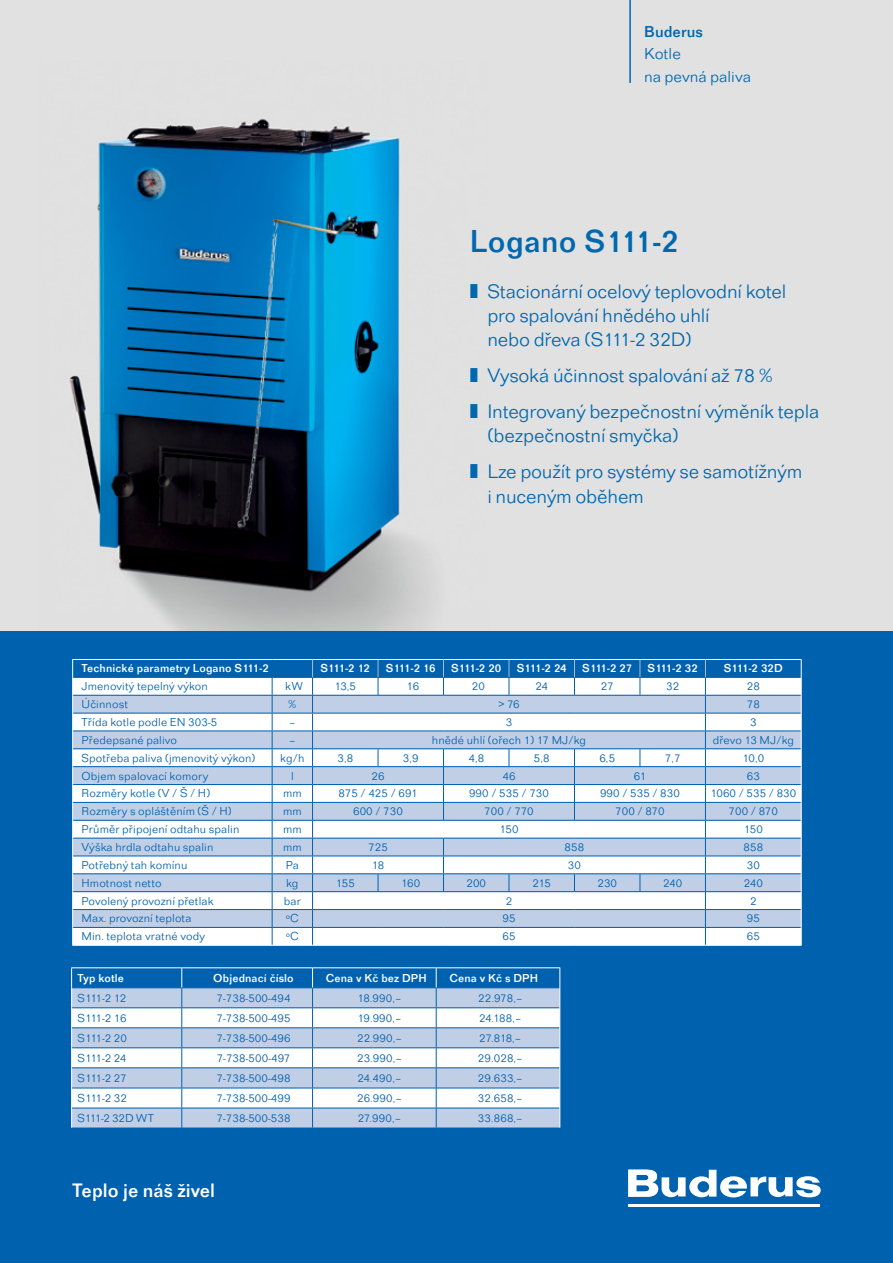
<style>
.page{position:relative;width:893px;height:1263px;background:#fff}
.page>*{position:absolute;margin:0;border:0;box-sizing:border-box;transform-origin:0 0}
.t1{font:500 33px "Folio TOT";letter-spacing:.01em;color:#0068af}
.t2{font:300 20.25px/24.3px "Folio TOT";letter-spacing:-.01em;color:#0068af}
.t3{font:500 20.25px "Folio TOT";color:#fff}
.t4{font:300 16.5px/22.5px "Folio TOT";color:#0068af}
.t5{font:500 16.5px "Folio TOT";color:#0068af}
.t6{font:300 12px "Folio TOT";letter-spacing:.01em;color:#0061af}
.t7{font:500 12px "Folio TOT";letter-spacing:.01em;color:#fff}
.t8{font:300 12px "Folio TOT";letter-spacing:-.01em;color:#0061af}
</style>
<div class="page">
<div style="left:0;top:0;width:893px;height:663px;background:#e1e1e1"></div>
<hr style="left:629px;top:0;width:2px;height:83px;background:#0068af">
<img style="left:69px;top:118px;width:362px;height:513px">
<div style="left:0;top:631px;width:893px;height:632px;background:#0061af"></div>
<hr style="left:628px;top:1204px;width:192px;height:2px;background:#fff">
<svg style="left:628px;top:1170px;width:193px;height:27px"></svg>
<svg style="left:72px;top:659px;width:730px;height:286px;background:#c7d8eb"></svg>
<hr style="left:72px;top:945px;width:200px;height:1px;background:#fff">
<hr style="left:272px;top:945px;width:41px;height:1px;background:#fff">
<hr style="left:313px;top:945px;width:65px;height:1px;background:#fff">
<hr style="left:378px;top:945px;width:65px;height:1px;background:#fff">
<hr style="left:443px;top:945px;width:66px;height:1px;background:#fff">
<hr style="left:509px;top:945px;width:65px;height:1px;background:#fff">
<hr style="left:574px;top:945px;width:66px;height:1px;background:#fff">
<hr style="left:640px;top:945px;width:65px;height:1px;background:#fff">
<hr style="left:705px;top:945px;width:97px;height:1px;background:#fff">
<hr style="left:71px;top:967px;width:111px;height:1px;background:#fff">
<hr style="left:182px;top:967px;width:131px;height:1px;background:#fff">
<hr style="left:313px;top:967px;width:123px;height:1px;background:#fff">
<hr style="left:436px;top:967px;width:124px;height:1px;background:#fff">
<svg style="left:71px;top:968px;width:489px;height:160px;background:#b5cde5"></svg>
<h3 class="t5" style="left:644px;top:22px;width:60px">Buderus</h3>
<h3 class="t4" style="left:644px;top:42px;width:108px">Kotle<br>na pevná paliva</h3>
<h1 class="t1" style="left:470px;top:222px;width:210px">Logano S111-2</h1>
<h2 class="t2" style="left:487px;top:279px;width:300px;text-indent:-17px">❚ Stacionární ocelový teplovodní kotel pro spalování hnědého uhlí<br>nebo dřeva (S111-2 32D)</h2>
<h2 class="t2" style="left:470px;top:358px;width:351px;line-height:36px">❚ Vysoká účinnost spalování až 78 %<br>❚ Integrovaný bezpečnostní výměník tepla</h2>
<h2 class="t2" style="left:470px;top:418px;width:334px;line-height:36px;text-indent:17px">(bezpečnostní smyčka)<br>❚ Lze použít pro systémy se samotížným</h2>
<h2 class="t2" style="left:487px;top:484px;width:158px">i nuceným oběhem</h2>
<p class="t7" style="left:82px;top:662px;width:189px">Technické parametry Logano S111-2</p>
<p class="t7" style="left:320px;top:662px;width:51px">S111-2 12</p>
<p class="t7" style="left:386px;top:662px;width:51px">S111-2 16</p>
<p class="t7" style="left:451px;top:662px;width:52px">S111-2 20</p>
<p class="t7" style="left:517px;top:662px;width:51px">S111-2 24</p>
<p class="t7" style="left:582px;top:662px;width:51px">S111-2 27</p>
<p class="t7" style="left:648px;top:662px;width:52px">S111-2 32</p>
<p class="t7" style="left:724px;top:662px;width:61px">S111-2 32D</p>
<p class="t6" style="left:82px;top:680px;width:128px">Jmenovitý tepelný výkon</p>
<p class="t6" style="left:285px;top:680px;width:19px">kW</p>
<p class="t6" style="left:334px;top:680px;width:23px">13,5</p>
<p class="t6" style="left:407px;top:680px;width:14px">16</p>
<p class="t6" style="left:472px;top:680px;width:15px">20</p>
<p class="t6" style="left:535px;top:680px;width:14px">24</p>
<p class="t6" style="left:601px;top:680px;width:14px">27</p>
<p class="t6" style="left:666px;top:680px;width:15px">32</p>
<p class="t6" style="left:747px;top:680px;width:15px">28</p>
<p class="t6" style="left:82px;top:697px;width:48px">Účinnost</p>
<p class="t6" style="left:288px;top:697px;width:10px">%</p>
<p class="t6" style="left:498px;top:697px;width:23px">&gt; 76</p>
<p class="t6" style="left:747px;top:697px;width:15px">78</p>
<p class="t6" style="left:82px;top:715px;width:137px">Třída kotle podle EN 303-5</p>
<p class="t6" style="left:289px;top:715px;width:8px">–</p>
<p class="t6" style="left:506px;top:715px;width:8px">3</p>
<p class="t6" style="left:750px;top:715px;width:8px">3</p>
<p class="t6" style="left:82px;top:733px;width:97px">Předepsané palivo</p>
<p class="t6" style="left:289px;top:733px;width:8px">–</p>
<p class="t6" style="left:432px;top:733px;width:156px">hnědé uhlí (ořech 1) 17 MJ/kg</p>
<p class="t6" style="left:713px;top:733px;width:83px">dřevo 13 MJ/kg</p>
<p class="t6" style="left:82px;top:751px;width:175px">Spotřeba paliva (jmenovitý výkon)</p>
<p class="t6" style="left:280px;top:751px;width:26px">kg/h</p>
<p class="t6" style="left:337px;top:751px;width:17px">3,8</p>
<p class="t6" style="left:403px;top:751px;width:17px">3,9</p>
<p class="t6" style="left:468px;top:751px;width:17px">4,8</p>
<p class="t6" style="left:534px;top:751px;width:17px">5,8</p>
<p class="t6" style="left:599px;top:751px;width:17px">6,5</p>
<p class="t6" style="left:665px;top:751px;width:17px">7,7</p>
<p class="t6" style="left:742px;top:751px;width:23px">10,0</p>
<p class="t6" style="left:82px;top:769px;width:128px">Objem spalovací komory</p>
<p class="t6" style="left:291px;top:769px;width:4px">l</p>
<p class="t6" style="left:371px;top:769px;width:15px">26</p>
<p class="t6" style="left:502px;top:769px;width:15px">46</p>
<p class="t6" style="left:634px;top:769px;width:14px">61</p>
<p class="t6" style="left:747px;top:769px;width:15px">63</p>
<p class="t6" style="left:82px;top:787px;width:130px">Rozměry kotle (V / Š / H)</p>
<p class="t6" style="left:283px;top:787px;width:20px">mm</p>
<p class="t6" style="left:339px;top:787px;width:80px">875 / 425 / 691</p>
<p class="t6" style="left:469px;top:787px;width:81px">990 / 535 / 730</p>
<p class="t6" style="left:600px;top:787px;width:81px">990 / 535 / 830</p>
<p class="t6" style="left:710px;top:787px;width:88px">1060 / 535 / 830</p>
<p class="t6" style="left:82px;top:805px;width:152px">Rozměry s opláštěním (Š / H)</p>
<p class="t6" style="left:283px;top:805px;width:20px">mm</p>
<p class="t6" style="left:353px;top:805px;width:51px">600 / 730</p>
<p class="t6" style="left:484px;top:805px;width:51px">700 / 770</p>
<p class="t6" style="left:615px;top:805px;width:51px">700 / 870</p>
<p class="t6" style="left:729px;top:805px;width:51px">700 / 870</p>
<p class="t6" style="left:82px;top:822px;width:159px">Průměr připojení odtahu spalin</p>
<p class="t6" style="left:283px;top:822px;width:20px">mm</p>
<p class="t6" style="left:499px;top:822px;width:21px">150</p>
<p class="t6" style="left:744px;top:822px;width:21px">150</p>
<p class="t6" style="left:82px;top:840px;width:133px">Výška hrdla odtahu spalin</p>
<p class="t6" style="left:283px;top:840px;width:20px">mm</p>
<p class="t6" style="left:368px;top:840px;width:21px">725</p>
<p class="t6" style="left:565px;top:840px;width:21px">858</p>
<p class="t6" style="left:743px;top:840px;width:21px">858</p>
<p class="t6" style="left:82px;top:858px;width:107px">Potřebný tah komínu</p>
<p class="t6" style="left:286px;top:858px;width:15px">Pa</p>
<p class="t6" style="left:372px;top:858px;width:14px">18</p>
<p class="t6" style="left:568px;top:858px;width:15px">30</p>
<p class="t6" style="left:747px;top:858px;width:15px">30</p>
<p class="t6" style="left:82px;top:876px;width:81px">Hmotnost netto</p>
<p class="t6" style="left:286px;top:876px;width:14px">kg</p>
<p class="t6" style="left:336px;top:876px;width:21px">155</p>
<p class="t6" style="left:401px;top:876px;width:21px">160</p>
<p class="t6" style="left:466px;top:876px;width:21px">200</p>
<p class="t6" style="left:533px;top:876px;width:20px">215</p>
<p class="t6" style="left:597px;top:876px;width:21px">230</p>
<p class="t6" style="left:663px;top:876px;width:21px">240</p>
<p class="t6" style="left:744px;top:876px;width:21px">240</p>
<p class="t6" style="left:82px;top:894px;width:134px">Povolený provozní přetlak</p>
<p class="t6" style="left:284px;top:894px;width:19px">bar</p>
<p class="t6" style="left:506px;top:894px;width:8px">2</p>
<p class="t6" style="left:750px;top:894px;width:8px">2</p>
<p class="t6" style="left:82px;top:912px;width:111px">Max. provozní teplota</p>
<p class="t6" style="left:286px;top:912px;width:15px">ºC</p>
<p class="t6" style="left:502px;top:912px;width:15px">95</p>
<p class="t6" style="left:747px;top:912px;width:15px">95</p>
<p class="t6" style="left:82px;top:929px;width:125px">Min. teplota vratné vody</p>
<p class="t6" style="left:286px;top:929px;width:15px">ºC</p>
<p class="t6" style="left:502px;top:929px;width:15px">65</p>
<p class="t6" style="left:747px;top:929px;width:15px">65</p>
<p class="t7" style="left:78px;top:971px;width:48px">Typ kotle</p>
<p class="t7" style="left:213px;top:971px;width:82px">Objednací číslo</p>
<p class="t7" style="left:326px;top:971px;width:103px">Cena v Kč bez DPH</p>
<p class="t7" style="left:449px;top:971px;width:90px">Cena v Kč s DPH</p>
<p class="t6" style="left:78px;top:991px;width:50px">S111-2 12</p>
<p class="t6" style="left:216px;top:991px;width:76px">7-738-500-494</p>
<p class="t6" style="left:357px;top:991px;width:46px">18.990,–</p>
<p class="t6" style="left:478px;top:991px;width:46px">22.978,–</p>
<p class="t6" style="left:78px;top:1011px;width:50px">S111-2 16</p>
<p class="t6" style="left:216px;top:1011px;width:76px">7-738-500-495</p>
<p class="t6" style="left:357px;top:1011px;width:46px">19.990,–</p>
<p class="t6" style="left:479px;top:1011px;width:44px">24.188,–</p>
<p class="t6" style="left:78px;top:1031px;width:51px">S111-2 20</p>
<p class="t6" style="left:216px;top:1031px;width:76px">7-738-500-496</p>
<p class="t6" style="left:357px;top:1031px;width:46px">22.990,–</p>
<p class="t6" style="left:479px;top:1031px;width:44px">27.818,–</p>
<p class="t6" style="left:78px;top:1051px;width:50px">S111-2 24</p>
<p class="t6" style="left:217px;top:1051px;width:75px">7-738-500-497</p>
<p class="t6" style="left:357px;top:1051px;width:46px">23.990,–</p>
<p class="t6" style="left:478px;top:1051px;width:46px">29.028,–</p>
<p class="t6" style="left:78px;top:1071px;width:51px">S111-2 27</p>
<p class="t6" style="left:216px;top:1071px;width:76px">7-738-500-498</p>
<p class="t6" style="left:357px;top:1071px;width:46px">24.490,–</p>
<p class="t6" style="left:478px;top:1071px;width:46px">29.633,–</p>
<p class="t6" style="left:78px;top:1091px;width:51px">S111-2 32</p>
<p class="t6" style="left:216px;top:1091px;width:76px">7-738-500-499</p>
<p class="t6" style="left:357px;top:1091px;width:46px">26.990,–</p>
<p class="t6" style="left:478px;top:1091px;width:46px">32.658,–</p>
<p class="t8" style="left:78px;top:1111px;width:78px">S111-2 32D WT</p>
<p class="t6" style="left:216px;top:1111px;width:76px">7-738-500-538</p>
<p class="t6" style="left:358px;top:1111px;width:45px">27.990,–</p>
<p class="t6" style="left:478px;top:1111px;width:46px">33.868,–</p>
<h2 class="t3" style="left:72px;top:1179px;width:144px">Teplo je náš živel</h2>
</div>
